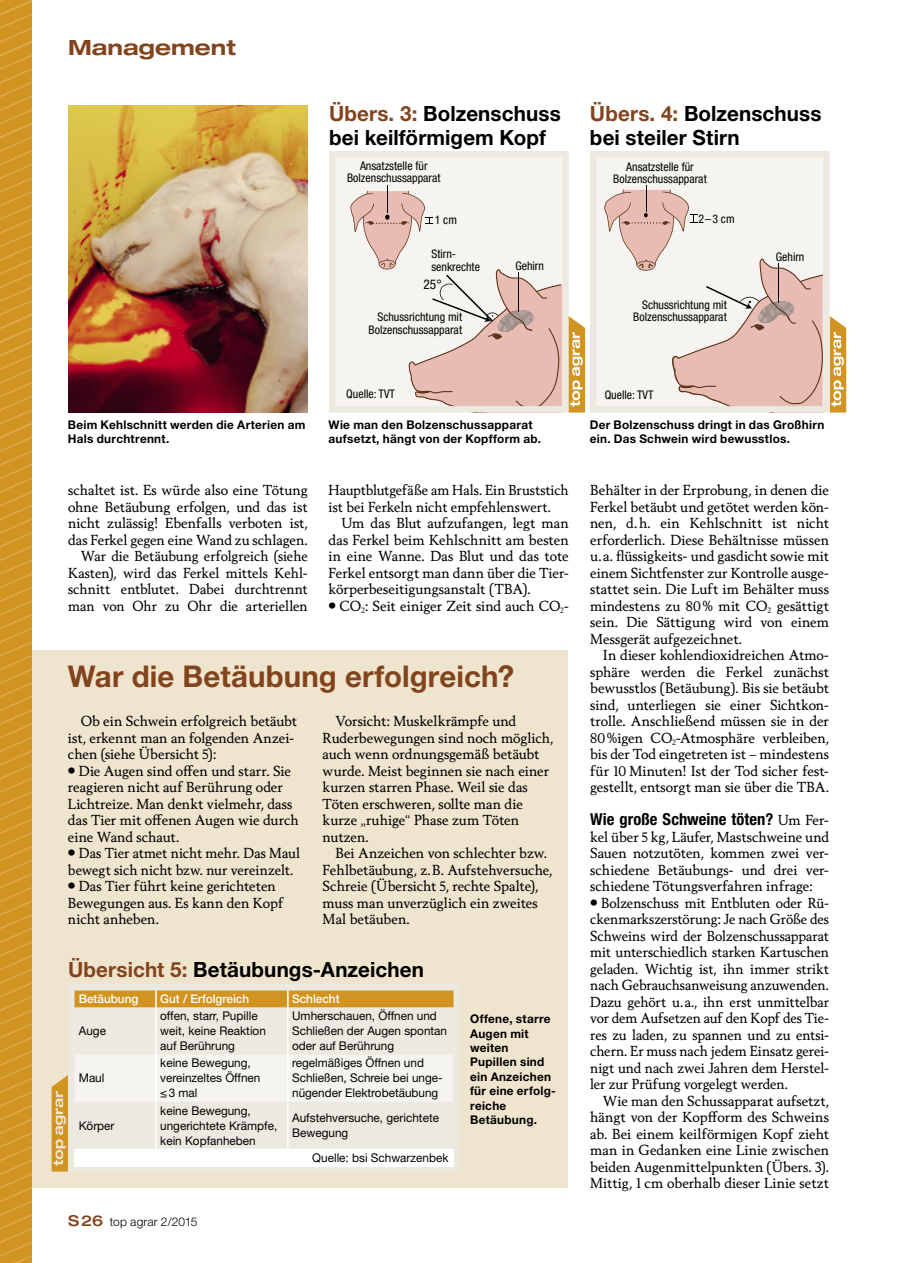
<style>
.page{position:relative;width:902px;height:1263px;background:#fff}
.page>*{position:absolute;margin:0;border:0;box-sizing:border-box;transform-origin:0 0}
.Kastentitel{font:700 30px "Helvetica Neue LT Pro";letter-spacing:.005em;color:#82441c}
.Tabellentitel{font:700 21px/24px "Helvetica Neue LT Pro";letter-spacing:.005em;color:#000}
.t1{font:700 expanded 21px "Helvetica Neue LT Pro";color:#82441c}
.Zwischentitel{font:700 condensed 16.5px "Helvetica Neue LT Pro";letter-spacing:.005em;color:#000}
.Bodytext{font:13.95px/16.5px "Berling Nova Text Pro";color:#000;text-align:justify}
.Bodytext-2{font:13.95px/16.5px "Berling Nova Text Pro";color:#000;text-align:justify;scale:.96 1}
.Flattersatz{font:13.95px/16.5px "Berling Nova Text Pro";color:#000}
.Zwischentitel-2{font:13.95px/16.5px "Berling Nova Text Pro";color:#000;text-align:justify}
.t2{font:condensed 13.35px "Helvetica Neue LT Pro";color:#000}
.Tab_Normal{font:12px/15px "Helvetica Neue LT Pro";color:#000}
.BU{font:700 12px/14.4px "Helvetica Neue LT Pro";letter-spacing:.025em;color:#000}
.Tab_Kopf{font:500 12px "Helvetica Neue LT Pro";color:#fff}
.Tab_Fußnote{font:12px "Helvetica Neue LT Pro";color:#000}
.t3{font:300 12px "Helvetica Neue LT Pro";letter-spacing:.01em;color:#000}
.t4{font:condensed 11.85px/12.6px "Helvetica Neue LT Pro";color:#000;text-align:right}
.s1{color:#82441c}
.s2{font-size:13.2px}
.s3{font-weight:500;font-stretch:expanded;font-size:15px;color:#82441c}
.s4{font-family:"Berling Nova Text Pro";font-weight:400;font-stretch:normal;font-size:13.95px}
</style>
<div class="page">
<div style="left:26px;top:650px;width:542px;height:538px;background:#efe4ce"></div>
<svg style="left:0;top:0;width:32px;height:1263px;background:#d29626"></svg>
<div style="left:332px;top:154px;width:233px;height:255px;background:#f6f4f0"></div>
<svg style="left:350px;top:185px;width:211px;height:220px"></svg>
<div style="left:329px;top:151px;width:239px;height:261px;border:6px solid #ece9e1"></div>
<div style="left:593px;top:154px;width:233px;height:255px;background:#f6f4f0"></div>
<svg style="left:604px;top:186px;width:218px;height:219px"></svg>
<div style="left:590px;top:151px;width:239px;height:261px;border:6px solid #ece9e1"></div>
<svg style="left:568px;top:316px;width:17px;height:96px"></svg>
<svg style="left:829px;top:316px;width:17px;height:96px"></svg>
<div style="left:68px;top:984px;width:391px;height:187px;background:#ece9e1"></div>
<svg style="left:74px;top:1007px;width:379px;height:142px;background:#efece5"></svg>
<div style="left:74px;top:1149px;width:379px;height:17px;background:#fff"></div>
<hr style="left:287px;top:1007px;width:1px;height:48px;background:#fff">
<hr style="left:287px;top:1055px;width:1px;height:47px;background:#fff">
<hr style="left:287px;top:1102px;width:1px;height:47px;background:#fff">
<svg style="left:74px;top:990px;width:379px;height:17px;background:#d29728"></svg>
<hr style="left:155px;top:1007px;width:2px;height:48px;background:#fff">
<hr style="left:155px;top:1055px;width:2px;height:47px;background:#fff">
<hr style="left:155px;top:1102px;width:2px;height:47px;background:#fff">
<svg style="left:52px;top:1075px;width:16px;height:96px"></svg>
<img style="left:68px;top:106px;width:240px;height:306px">
<h2 class="t1" style="left:68px;top:34px;width:169px">Management</h2>
<p class="Tabellentitel" style="left:329px;top:100px;width:233px"><span class="s1">Übers. 3:</span> Bolzenschuss bei keilförmigem Kopf</p>
<p class="Tabellentitel" style="left:590px;top:100px;width:233px"><span class="s1">Übers. 4:</span> Bolzenschuss bei steiler Stirn</p>
<p class="t4" style="left:347px;top:160px;width:95px;line-height:11.9px;text-align:center">Ansatzstelle für<br>Bolzenschussapparat</p>
<p class="t4" style="left:434px;top:213px;width:24px">1 cm</p>
<p class="t4" style="left:431px;top:248px;width:50px;text-align:left">Stirn&shy;senkrechte</p>
<p class="t4" style="left:515px;top:259px;width:30px">Gehirn</p>
<p class="t2" style="left:423px;top:276px;width:20px">25°</p>
<p class="t4" style="left:368px;top:310px;width:95px">Schussrichtung mit<br>Bolzenschussapparat</p>
<p class="t4" style="left:346px;top:387px;width:50px">Quelle: TVT</p>
<p class="t4" style="left:613px;top:160px;width:95px;line-height:11.9px;text-align:center">Ansatzstelle für<br>Bolzenschussapparat</p>
<p class="t4" style="left:698px;top:212px;width:38px">2–3 cm</p>
<p class="t4" style="left:633px;top:298px;width:95px">Schussrichtung mit<br>Bolzenschussapparat</p>
<p class="t4" style="left:604px;top:389px;width:50px">Quelle: TVT</p>
<p class="t4" style="left:775px;top:250px;width:30px">Gehirn</p>
<p class="BU" style="left:68px;top:417px;width:239px">Beim Kehlschnitt werden die Arterien am<br>Hals durchtrennt.</p>
<p class="BU" style="left:589px;top:417px;width:236px">Der Bolzenschuss dringt in das Großhirn ein. Das Schwein wird bewusstlos.</p>
<p class="BU" style="left:328px;top:417px;width:214px">Wie man den Bolzenschussapparat aufsetzt, hängt von der Kopfform ab.</p>
<p class="Bodytext" style="left:68px;top:481px;width:241px">schaltet ist. Es würde also eine Tötung ohne Betäubung erfolgen, und das ist nicht zulässig! Ebenfalls verboten ist, das Ferkel gegen eine Wand zu schlagen.</p>
<p class="Bodytext-2" style="left:68px;top:547px;width:251px;text-indent:13px">War die Betäubung erfolgreich (siehe Kasten), wird das Ferkel mittels Kehl&shy;schnitt entblutet. Dabei durchtrennt man von Ohr zu Ohr die arteriellen</p>
<p class="Bodytext-2" style="left:328px;top:481px;width:252px">Hauptblutgefäße am Hals. Ein Bruststich ist bei Ferkeln nicht empfehlenswert.</p>
<p class="Bodytext" style="left:328px;top:514px;width:242px;text-indent:13px">Um das Blut aufzufangen, legt man das Ferkel beim Kehlschnitt am besten in eine Wanne. Das Blut und das tote Ferkel entsorgt man dann über die Tier&shy;körperbeseitigungsanstalt (TBA).</p>
<p class="Bodytext" style="left:328px;top:597px;width:242px"><span class="s2">•</span> CO<sub>2</sub>: Seit einiger Zeit sind auch CO<sub>2</sub>-</p>
<p class="Kastentitel" style="left:68px;top:657px;width:448px">War die Betäubung erfolgreich?</p>
<p class="Flattersatz" style="left:68px;top:712px;width:231px;text-indent:13px">Ob ein Schwein erfolgreich betäubt ist, erkennt man an folgenden Anzei&shy;chen (siehe Übersicht 5):</p>
<p class="Bodytext" style="left:68px;top:762px;width:232px;text-align:left"><span class="s2">•</span> Die Augen sind offen und starr. Sie reagieren nicht auf Berührung oder<br>Lichtreize. Man denkt vielmehr, dass das Tier mit offenen Augen wie durch eine Wand schaut.</p>
<p class="Bodytext-2" style="left:68px;top:844px;width:243px"><span class="s2">•</span> Das Tier atmet nicht mehr. Das Maul bewegt sich nicht bzw. nur vereinzelt.</p>
<p class="Bodytext" style="left:68px;top:877px;width:217px;text-align:left"><span class="s2">•</span> Das Tier führt keine gerichteten<br>Bewegungen aus. Es kann den Kopf nicht anheben.</p>
<p class="Flattersatz" style="left:322px;top:712px;width:232px;text-indent:13px">Vorsicht: Muskelkrämpfe und<br>Ruderbewegungen sind noch möglich, auch wenn ordnungsgemäß betäubt wurde. Meist beginnen sie nach einer kurzen starren Phase. Weil sie das<br>Töten erschweren, sollte man die kurze „ruhige“ Phase zum Töten nutzen.</p>
<p class="Flattersatz" style="left:322px;top:844px;width:231px;text-indent:13px">Bei Anzeichen von schlechter bzw.<br>Fehlbetäubung, z.B. Aufstehversuche,<br>Schreie (Übersicht 5, rechte Spalte), muss man unverzüglich ein zweites<br>Mal betäuben.</p>
<p class="Tabellentitel" style="left:68px;top:957px;width:357px"><span class="s1">Übersicht 5:</span> Betäubungs-Anzeichen</p>
<p class="Tab_Kopf" style="left:79px;top:992px;width:61px">Betäubung</p>
<p class="Tab_Kopf" style="left:160px;top:992px;width:90px">Gut / Erfolgreich</p>
<p class="Tab_Kopf" style="left:292px;top:992px;width:49px">Schlecht</p>
<p class="Tab_Normal" style="left:79px;top:1023px;width:29px">Auge</p>
<p class="Tab_Normal" style="left:160px;top:1008px;width:107px">offen, starr, Pupille weit, keine Reaktion auf Berührung</p>
<p class="Tab_Normal" style="left:292px;top:1008px;width:156px">Umherschauen, Öffnen und<br>Schließen der Augen spontan oder auf Berührung</p>
<p class="Tab_Normal" style="left:79px;top:1070px;width:27px">Maul</p>
<p class="Tab_Normal" style="left:79px;top:1117px;width:37px">Körper</p>
<p class="Tab_Normal" style="left:160px;top:1055px;width:102px">keine Bewegung, vereinzeltes Öffnen ≤3 mal</p>
<p class="Tab_Normal" style="left:292px;top:1055px;width:152px">regelmäßiges Öffnen und<br>Schließen, Schreie bei unge&shy;nügender Elektrobetäubung</p>
<p class="Tab_Normal" style="left:160px;top:1102px;width:118px">keine Bewegung, ungerichtete Krämpfe, kein Kopfanheben</p>
<p class="Tab_Normal" style="left:292px;top:1110px;width:148px">Aufstehversuche, gerichtete<br>Bewegung</p>
<p class="Tab_Fußnote" style="left:312px;top:1150px;width:138px">Quelle: bsi Schwarzenbek</p>
<p class="t3" style="left:68px;top:1214px;width:131px"><span class="s3">S26</span> top agrar 2/2015</p>
<p class="BU" style="left:470px;top:1011px;width:87px">Offene, starre<br>Augen mit weiten<br>Pupillen sind ein Anzeichen für eine erfolg&shy;reiche<br>Betäubung.</p>
<p class="Bodytext" style="left:590px;top:481px;width:240px">Behälter in der Erprobung, in denen die Ferkel betäubt und getötet werden kön&shy;nen, d.h. ein Kehlschnitt ist nicht erforderlich. Diese Behältnisse müssen u. a. flüssigkeits- und gasdicht sowie mit einem Sichtfenster zur Kontrolle ausge&shy;stattet sein. Die Luft im Behälter muss mindestens zu 80% mit CO<sub>2</sub> gesättigt sein. Die Sättigung wird von einem Messgerät aufgezeichnet.</p>
<p class="Bodytext" style="left:590px;top:646px;width:240px;text-indent:13px">In dieser kohlendioxidreichen Atmo&shy;sphäre werden die Ferkel zunächst bewusstlos (Betäubung). Bis sie betäubt sind, unterliegen sie einer Sichtkon&shy;trolle. Anschließend müssen sie in der 80%igen CO<sub>2</sub>-Atmosphäre verbleiben, bis der Tod eingetreten ist – mindestens für 10 Minuten! Ist der Tod sicher fest&shy;gestellt, entsorgt man sie über die TBA.</p>
<p class="Zwischentitel" style="left:590px;top:809px;width:240px">Wie große Schweine töten? <span class="s4">Um Fer-</span></p>
<p class="Zwischentitel-2" style="left:590px;top:828px;width:240px">kel über 5 kg, Läufer, Mastschweine und Sauen notzutöten, kommen zwei ver&shy;schiedene Betäubungs- und drei ver&shy;schiedene Tötungsverfahren infrage:</p>
<p class="Bodytext-2" style="left:590px;top:894px;width:250px"><span class="s2">•</span> Bolzenschuss mit Entbluten oder Rü&shy;ckenmarkszerstörung: Je nach Größe des Schweins wird der Bolzenschussapparat mit unterschiedlich starken Kartuschen geladen. Wichtig ist, ihn immer strikt nach Gebrauchsanweisung anzuwenden.<br>Dazu gehört u.a., ihn erst unmittelbar vor dem Aufsetzen auf den Kopf des Tie&shy;res zu laden, zu spannen und zu entsi&shy;chern. Er muss nach jedem Einsatz gerei&shy;nigt und nach zwei Jahren dem Herstel&shy;ler zur Prüfung vorgelegt werden.</p>
<p class="Bodytext" style="left:590px;top:1092px;width:240px;text-indent:13px">Wie man den Schussapparat aufsetzt, hängt von der Kopfform des Schweins ab. Bei einem keilförmigen Kopf zieht man in Gedanken eine Linie zwischen beiden Augenmittelpunkten (Übers. 3).<br>Mittig, 1 cm oberhalb dieser Linie setzt</p>
</div>
